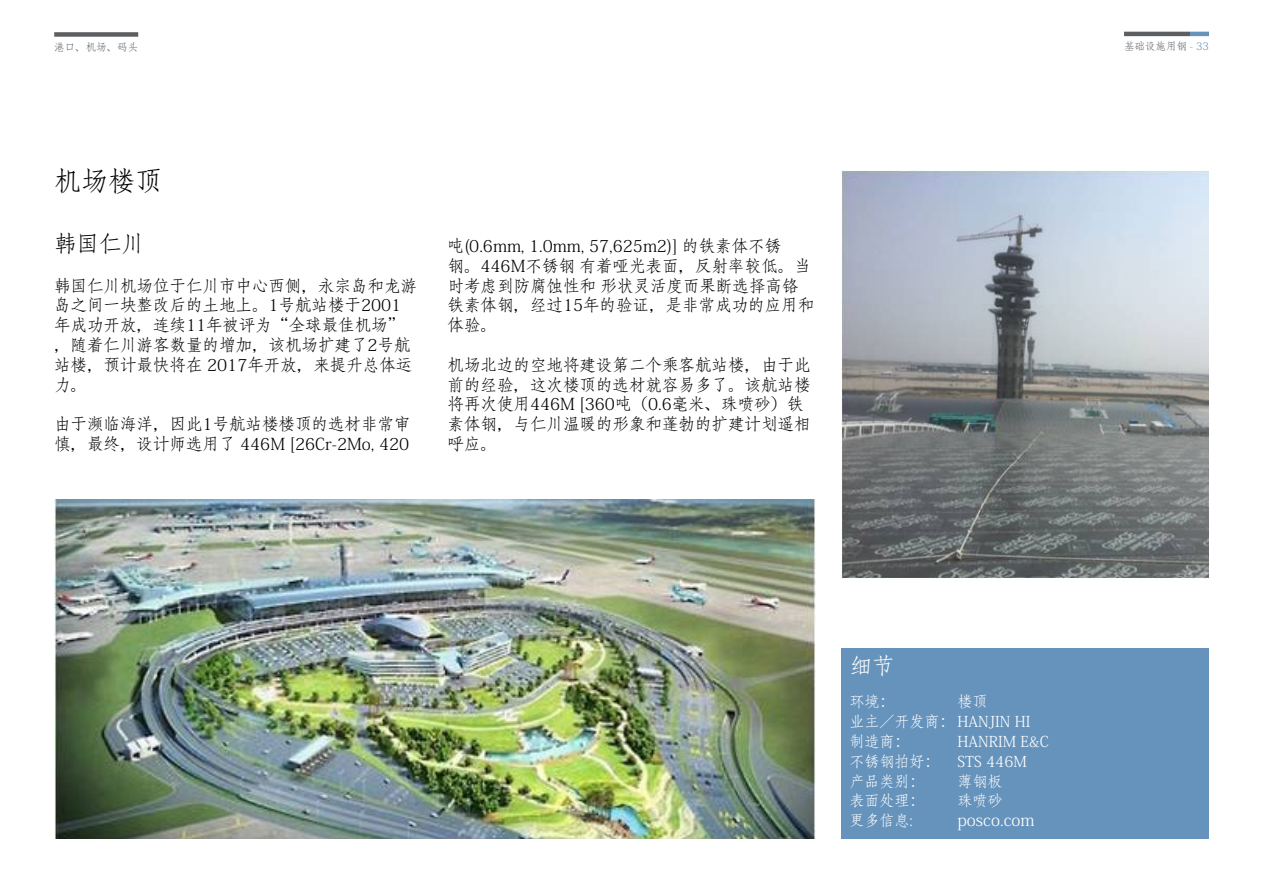
<style>
.page{position:relative;width:1263px;height:893px;background:#fff}
.page>*{position:absolute;margin:0;border:0;box-sizing:border-box;transform-origin:0 0}
.t1{font:27px "Adobe Fangsong Std";color:#000}
.t2{font:22.5px "Adobe Fangsong Std";color:#000}
.t3{font:22.5px "Adobe Fangsong Std";color:#fff}
.t4{font:16.5px/19.8px "Adobe Fangsong Std";color:#000}
.t5{font:16.5px "Adobe Fangsong Std";color:#fff}
.t6{font:15px/19.8px "Adobe Fangsong Std";color:#fff}
.t7{font:10.5px "Adobe Fangsong Std";color:#5c5f61}
.s1{color:#6693bc}
</style>
<div class="page">
<hr style="left:1124px;top:32px;width:66px;height:4px;background:#5c5f61">
<hr style="left:1190px;top:32px;width:19px;height:4px;background:#6693bc">
<div style="left:841px;top:648px;width:368px;height:191px;background:#6693bc"></div>
<img style="left:54px;top:500px;width:761px;height:339px">
<img style="left:841px;top:170px;width:368px;height:408px">
<div style="left:54px;top:32px;width:84px;height:5px;background:#5c5f61"></div>
<p class="t7" style="left:54px;top:41px;width:85px">港口、机场、码头</p>
<h1 class="t1" style="left:54px;top:164px;width:109px">机场楼顶</h1>
<h2 class="t2" style="left:54px;top:230px;width:91px">韩国仁川</h2>
<p class="t4" style="left:54px;top:276px;width:364px">韩国仁川机场位于仁川市中心西侧，永宗岛和龙游岛之间一块整改后的土地上。1号航站楼于2001年成功开放，连续11年被评为“全球最佳机场”，随着仁川游客数量的增加，该机场扩建了2号航站楼，预计最快将在 2017年开放，来提升总体运力。</p>
<p class="t4" style="left:54px;top:414px;width:358px">由于濒临海洋，因此1号航站楼楼顶的选材非常审慎，最终，设计师选用了 446M [26Cr-2Mo, 420</p>
<p class="t4" style="left:447px;top:236px;width:368px">吨(0.6mm, 1.0mm, 57,625m2)] 的铁素体不锈<br>钢。446M不锈钢 有着哑光表面，反射率较低。当时考虑到防腐蚀性和 形状灵活度而果断选择高铬铁素体钢，经过15年的验证，是非常成功的应用和体验。</p>
<p class="t4" style="left:447px;top:355px;width:364px">机场北边的空地将建设第二个乘客航站楼，由于此前的经验，这次楼顶的选材就容易多了。该航站楼将再次使用446M [360吨（0.6毫米、珠喷砂）铁素体钢，与仁川温暖的形象和蓬勃的扩建计划遥相呼应。</p>
<p class="t7" style="left:1124px;top:40px;width:86px">基础设施用钢 <span class="s1">- 33</span></p>
<h2 class="t3" style="left:849px;top:652px;width:46px">细节</h2>
<p class="t6" style="left:849px;top:692px;width:46px">环境：</p>
<p class="t6" style="left:849px;top:692px;width:182px;text-indent:108px">楼顶<br>业主／开发商： HANJIN HI制造商：</p>
<p class="t6" style="left:849px;top:732px;width:201px;text-indent:108px">HANRIM E&amp;C不锈钢拍好： STS 446M<br>产品类别：</p>
<p class="t6" style="left:957px;top:771px;width:46px">薄钢板</p>
<p class="t6" style="left:849px;top:791px;width:76px">表面处理：</p>
<p class="t6" style="left:957px;top:791px;width:46px">珠喷砂</p>
<p class="t6" style="left:849px;top:811px;width:65px">更多信息:</p>
<p class="t5" style="left:957px;top:810px;width:78px">posco.com</p>
</div>
